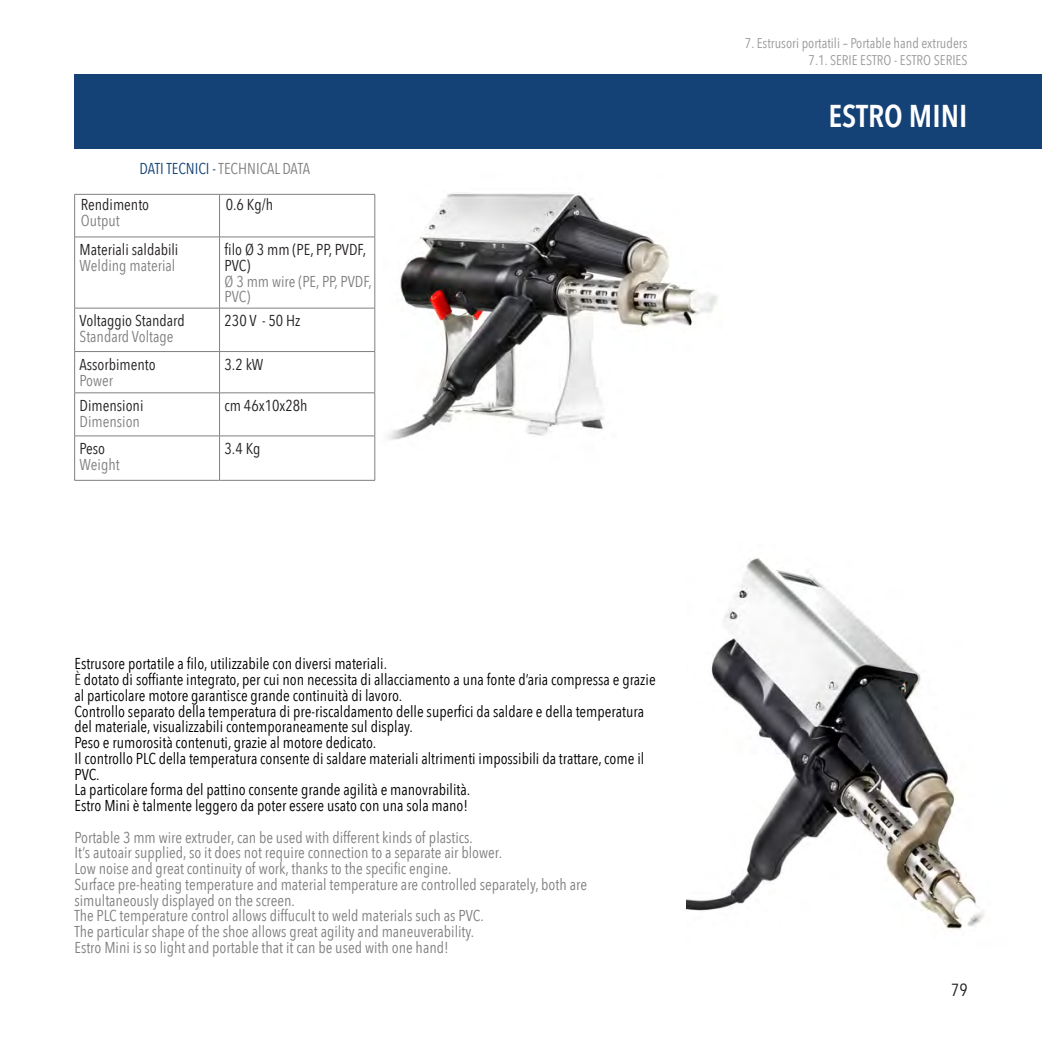
<style>
.page{position:relative;width:1042px;height:1042px;background:#fff}
.page>*{position:absolute;margin:0;border:0;box-sizing:border-box;transform-origin:0 0}
.t1{font:600 31.5px "Avenir Next Condensed";color:#fff}
.t2{font:17.5px "Avenir Next Condensed";color:#231f20}
.t3{font:15.75px/15.8px "Avenir Next Condensed";color:#000}
.t4{font:15.75px/15.8px "Avenir Next Condensed";color:#808080}
.t5{font:15.75px/15.8px "Avenir Next Condensed";color:#231f20}
.t6{font:14px/16.8px "Avenir Next Condensed";color:#999;text-align:right}
.s1{color:#144276}
.s2{color:#231f20}
</style>
<div class="page">
<div style="left:74px;top:74px;width:968px;height:75px;background:#144276"></div>
<img style="left:388px;top:193px;width:330px;height:247px">
<hr style="left:74px;top:237px;width:1px;height:71px;background:#808080">
<hr style="left:219px;top:237px;width:1px;height:71px;background:#808080">
<hr style="left:374px;top:237px;width:1px;height:71px;background:#808080">
<hr style="left:74px;top:308px;width:146px;height:1px;background:#808080">
<hr style="left:74px;top:308px;width:1px;height:43px;background:#808080">
<hr style="left:220px;top:308px;width:155px;height:1px;background:#808080">
<hr style="left:219px;top:308px;width:1px;height:43px;background:#808080">
<hr style="left:374px;top:308px;width:1px;height:43px;background:#808080">
<hr style="left:74px;top:351px;width:146px;height:1px;background:#808080">
<hr style="left:74px;top:352px;width:1px;height:41px;background:#808080">
<hr style="left:220px;top:351px;width:155px;height:1px;background:#808080">
<hr style="left:219px;top:352px;width:1px;height:41px;background:#808080">
<hr style="left:374px;top:352px;width:1px;height:41px;background:#808080">
<hr style="left:74px;top:392px;width:146px;height:1px;background:#808080">
<hr style="left:74px;top:393px;width:1px;height:43px;background:#808080">
<hr style="left:220px;top:392px;width:155px;height:1px;background:#808080">
<hr style="left:219px;top:393px;width:1px;height:43px;background:#808080">
<hr style="left:374px;top:393px;width:1px;height:43px;background:#808080">
<hr style="left:74px;top:435px;width:146px;height:1px;background:#808080">
<hr style="left:74px;top:436px;width:1px;height:44px;background:#808080">
<hr style="left:220px;top:435px;width:155px;height:1px;background:#808080">
<hr style="left:219px;top:436px;width:1px;height:44px;background:#808080">
<hr style="left:374px;top:436px;width:1px;height:44px;background:#808080">
<hr style="left:74px;top:480px;width:146px;height:1px;background:#808080">
<hr style="left:220px;top:480px;width:155px;height:1px;background:#808080">
<hr style="left:74px;top:194px;width:146px;height:1px;background:#808080">
<hr style="left:74px;top:195px;width:1px;height:42px;background:#808080">
<hr style="left:220px;top:194px;width:155px;height:1px;background:#808080">
<hr style="left:219px;top:195px;width:1px;height:42px;background:#808080">
<hr style="left:374px;top:195px;width:1px;height:42px;background:#808080">
<hr style="left:74px;top:237px;width:146px;height:1px;background:#808080">
<hr style="left:220px;top:237px;width:155px;height:1px;background:#808080">
<img style="left:686px;top:558px;width:298px;height:372px">
<p class="t4" style="left:140px;top:160px;width:172px"><span class="s1">DATI TECNICI -</span> TECHNICAL DATA</p>
<p class="t5" style="left:81px;top:196px;width:70px">Rendimento</p>
<p class="t4" style="left:81px;top:212px;width:40px">Output</p>
<p class="t5" style="left:226px;top:196px;width:49px">0.6 Kg/h</p>
<p class="t5" style="left:80px;top:241px;width:100px">Materiali saldabili</p>
<p class="t4" style="left:80px;top:257px;width:97px">Welding material</p>
<p class="t5" style="left:224px;top:241px;width:143px">filo Ø 3 mm (PE, PP, PVDF,<br>PVC)</p>
<p class="t4" style="left:224px;top:272px;width:149px">Ø 3 mm wire (PE, PP, PVDF,<br>PVC)</p>
<p class="t5" style="left:80px;top:312px;width:107px">Voltaggio Standard</p>
<p class="t4" style="left:80px;top:328px;width:95px">Standard Voltage</p>
<p class="t5" style="left:224px;top:312px;width:78px">230 V - 50 Hz</p>
<p class="t5" style="left:80px;top:356px;width:78px">Assorbimento</p>
<p class="t4" style="left:80px;top:371px;width:35px">Power</p>
<p class="t5" style="left:224px;top:356px;width:40px">3.2 kW</p>
<p class="t5" style="left:80px;top:397px;width:65px">Dimensioni</p>
<p class="t4" style="left:80px;top:413px;width:62px">Dimension</p>
<p class="t5" style="left:224px;top:397px;width:85px">cm 46x10x28h</p>
<p class="t5" style="left:80px;top:440px;width:27px">Peso</p>
<p class="t4" style="left:80px;top:456px;width:42px">Weight</p>
<p class="t5" style="left:224px;top:440px;width:38px">3.4 Kg</p>
<p class="t3" style="left:74px;top:655px;width:583px">Estrusore portatile a filo, utilizzabile con diversi materiali.<br><span class="s2">È</span> dotato di soffiante integrato, per cui non necessita di allacciamento a una fonte d’aria compressa e grazie al particolare motore garantisce grande continuità di lavoro.<br>Controllo separato della temperatura di pre-riscaldamento delle superfici da saldare e della temperatura del materiale, visualizzabili contemporaneamente sul display.<br>Peso e rumorosità contenuti, grazie al motore dedicato.<br>Il controllo PLC della temperatura consente di saldare materiali altrimenti impossibili da trattare, come il PVC.<br>La particolare forma del pattino consente grande agilità e manovrabilità.<br>Estro Mini è talmente leggero da poter essere usato con una sola mano!</p>
<p class="t4" style="left:74px;top:828px;width:514px">Portable 3 mm wire extruder, can be used with different kinds of plastics.<br>It’s autoair supplied, so it does not require connection to a separate air blower.<br>Low noise and great continuity of work, thanks to the specific engine.<br>Surface pre-heating temperature and material temperature are controlled separately, both are simultaneously displayed on the screen.<br>The PLC temperature control allows diffucult to weld materials such as PVC.<br>The particular shape of the shoe allows great agility and maneuverability.<br>Estro Mini is so light and portable that it can be used with one hand!</p>
<p class="t6" style="left:745px;top:34px;width:224px">7. Estrusori portatili – Portable hand extruders<br>7.1. SERIE ESTRO - ESTRO SERIES</p>
<h1 class="t1" style="left:828px;top:89px;width:141px">ESTRO MINI</h1>
<p class="t2" style="left:951px;top:975px;width:18px">79</p>
</div>
